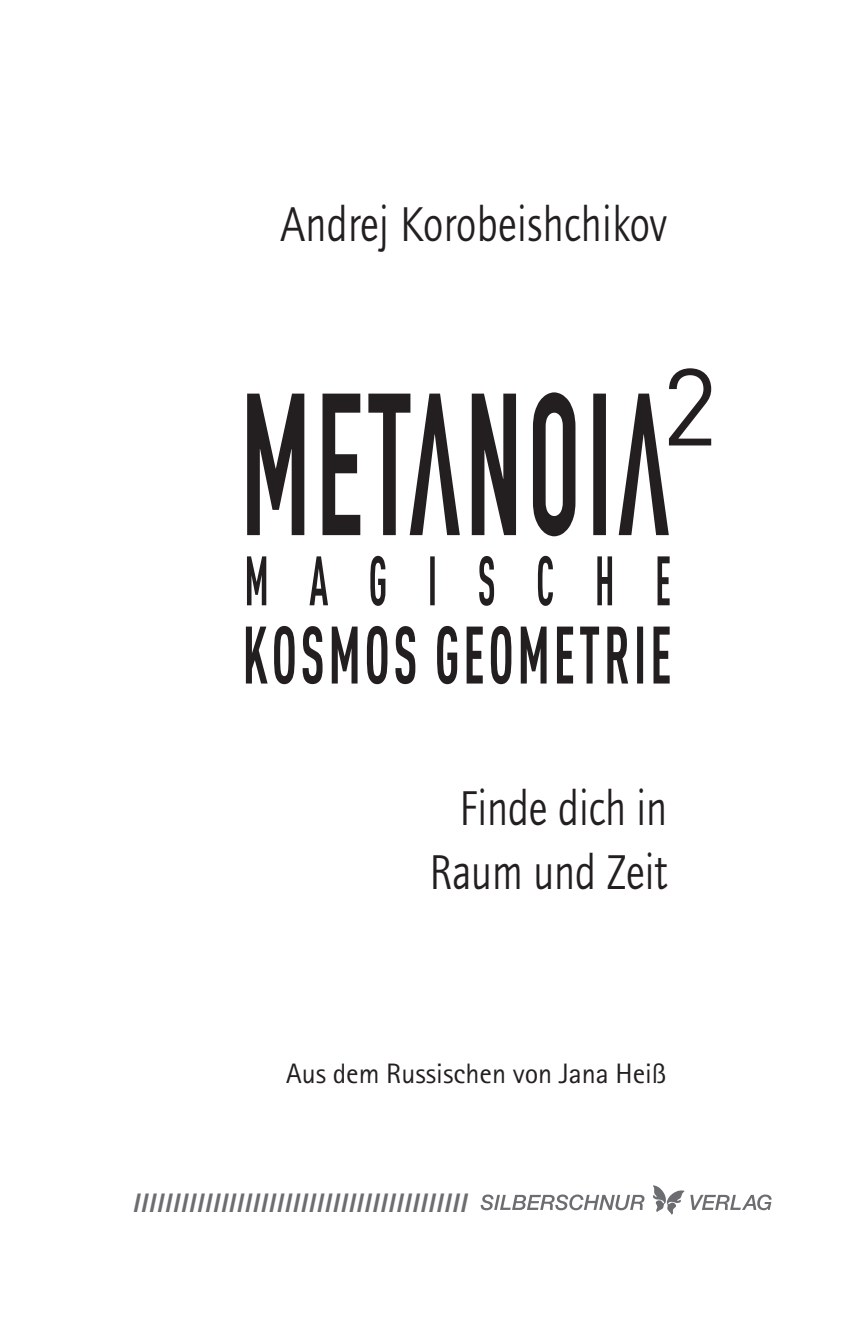
<style>
.page{position:relative;width:862px;height:1333px;background:#fff}
.page>*{position:absolute;margin:0;border:0;box-sizing:border-box;transform-origin:0 0}
.t1{font:50.62px/64.1px "Foundry Journal";color:#231f20;text-align:center;scale:.83 1}
.t2{font:28.12px "Rotis Sans Serif";color:#231f20}
.t3{font:italic 500 25.88px "Helvetica Neue";letter-spacing:.03em;color:#6c6d70}
</style>
<div class="page">
<svg style="left:653px;top:1185px;width:31px;height:30px"></svg>
<svg style="left:480px;top:1195px;width:164px;height:15px"></svg>
<svg style="left:690px;top:1195px;width:81px;height:15px"></svg>
<svg style="left:247px;top:368px;width:463px;height:168px"></svg>
<svg style="left:246px;top:556px;width:423px;height:128px"></svg>
<p class="t1" style="left:280px;top:192px;width:467px">Andrej Korobeishchikov</p>
<p class="t1" style="left:429px;top:775px;width:287px">Finde dich in<br>Raum und Zeit</p>
<p class="t2" style="left:286px;top:1064px;width:382px">Aus dem Russischen von Jana Heiß</p>
<p class="t3" style="left:134px;top:1193px;width:335px">IIIIIIIIIIIIIIIIIIIIIIIIIIIIIIIIIIIIIIIIII</p>
</div>
